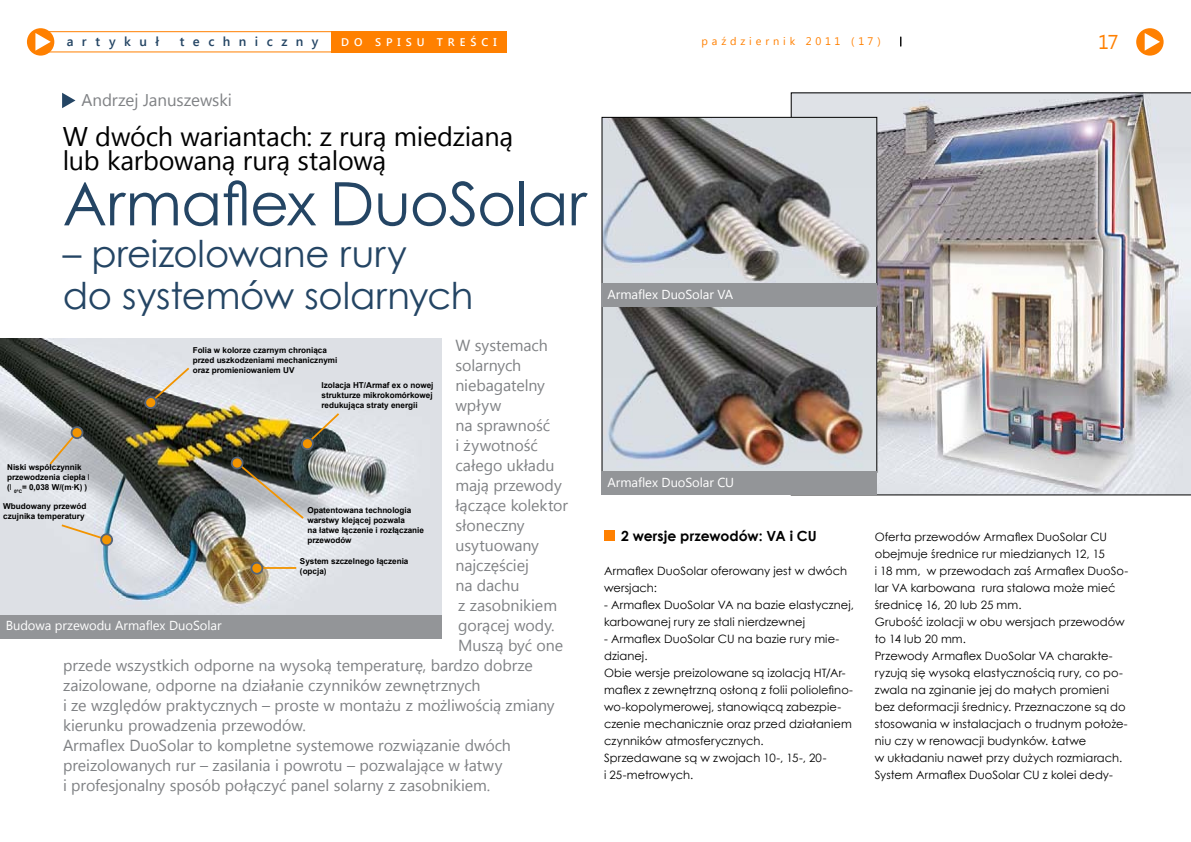
<style>
.page{position:relative;width:1191px;height:842px;background:#fff}
.page>*{position:absolute;margin:0;border:0;box-sizing:border-box;transform-origin:0 0}
.t1{font:60px "Century Gothic";letter-spacing:-.01em;color:#244564}
.t2{font:37px/42px "Century Gothic";letter-spacing:-.005em;color:#244564}
.t3{font:27px/24px "Segoe UI";letter-spacing:-.01em;color:#000}
.t4{font:20px "Segoe UI";color:#ff8000}
.t5{font:17px "Segoe UI";letter-spacing:-.005em;color:#808285}
.t6{font:16px "Segoe UI";letter-spacing:-.005em;color:#808285}
.t7{font:700 14px "Century Gothic";color:#000}
.t8{font:13px "Segoe UI";letter-spacing:-.005em;color:#fff}
.t9{font:600 13px "Segoe UI";letter-spacing:.645em;color:#244564}
.t10{font:11.5px/17px "Century Gothic";letter-spacing:.005em;color:#000}
.t11{font:600 11.1px "Segoe UI";letter-spacing:.445em;color:#fff}
.t12{font:11px "Segoe UI";letter-spacing:.35em;color:#ff8000}
</style>
<div class="page">
<div style="left:27px;top:28px;width:27px;height:28px;background:#ff8000;border-radius:50%"></div>
<svg style="left:35px;top:33px;width:16px;height:17px"></svg>
<div style="left:1136px;top:28px;width:27px;height:28px;background:#ff8000;border-radius:50%"></div>
<svg style="left:1144px;top:33px;width:16px;height:18px"></svg>
<div style="left:33px;top:31px;width:310px;height:21px;border:1px solid #ff8000"></div>
<div style="left:331px;top:31px;width:176px;height:21px;background:#ff8000"></div>
<div style="left:604px;top:531px;width:10px;height:10px;background:#ff8000"></div>
<svg style="left:62px;top:93px;width:13px;height:15px"></svg>
<img style="left:791px;top:93px;width:400px;height:402px">
<img style="left:604px;top:119px;width:271px;height:164px">
<div style="left:602px;top:117px;width:275px;height:168px;border:1px solid #000"></div>
<img style="left:604px;top:308px;width:271px;height:162px">
<div style="left:602px;top:471px;width:275px;height:24px;background:#939598"></div>
<div style="left:602px;top:284px;width:275px;height:23px;background:#939598"></div>
<img style="left:0;top:338px;width:441px;height:277px">
<img style="left:0;top:338px;width:436px;height:245px">
<div style="left:0;top:615px;width:441px;height:24px;background:#939598"></div>
<p class="t9" style="left:67px;top:32px;width:94px">artykuł</p>
<p class="t9" style="left:180px;top:32px;width:140px">techniczny</p>
<p class="t11" style="left:341px;top:34px;width:157px">do spisu treści</p>
<p class="t12" style="left:701px;top:34px;width:181px">październik 2011 (17)</p>
<h3 class="t4" style="left:1098px;top:28px;width:22px">17</h3>
<h3 class="t5" style="left:81px;top:88px;width:152px">Andrzej Januszewski</h3>
<h3 class="t3" style="left:63px;top:123px;width:452px">W dwóch wariantach: z rurą miedzianą lub karbowaną rurą stalową</h3>
<h1 class="t1" style="left:63px;top:162px;width:525px">Armaflex DuoSolar</h1>
<h2 class="t2" style="left:63px;top:232px;width:412px">– preizolowane rury<br>do systemów solarnych</h2>
<h3 class="t6" style="left:455px;top:334px;width:94px">W systemach</h3>
<h3 class="t6" style="left:455px;top:354px;width:67px">solarnych</h3>
<h3 class="t6" style="left:455px;top:374px;width:91px">niebagatelny</h3>
<h3 class="t6" style="left:455px;top:394px;width:47px">wpływ</h3>
<h3 class="t6" style="left:455px;top:414px;width:96px">na sprawność</h3>
<h3 class="t6" style="left:455px;top:434px;width:84px">i żywotność</h3>
<h3 class="t6" style="left:455px;top:454px;width:100px">całego układu</h3>
<h3 class="t6" style="left:455px;top:474px;width:108px">mają przewody</h3>
<h3 class="t6" style="left:455px;top:494px;width:114px">łączące kolektor</h3>
<h3 class="t6" style="left:455px;top:514px;width:71px">słoneczny</h3>
<h3 class="t6" style="left:455px;top:534px;width:85px">usytuowany</h3>
<h3 class="t6" style="left:455px;top:554px;width:75px">najczęściej</h3>
<h3 class="t6" style="left:455px;top:574px;width:65px">na dachu</h3>
<h3 class="t6" style="left:458px;top:594px;width:100px">z zasobnikiem</h3>
<h3 class="t6" style="left:458px;top:614px;width:98px">gorącej wody.</h3>
<h3 class="t6" style="left:458px;top:634px;width:106px">Muszą być one</h3>
<h3 class="t6" style="left:63px;top:654px;width:471px">przede wszystkich odporne na wysoką temperaturę, bardzo dobrze</h3>
<h3 class="t6" style="left:63px;top:674px;width:419px">zaizolowane, odporne na działanie czynników zewnętrznych</h3>
<h3 class="t6" style="left:63px;top:694px;width:493px">i ze względów praktycznych – proste w montażu z możliwością zmiany</h3>
<h3 class="t6" style="left:63px;top:714px;width:244px">kierunku prowadzenia przewodów.</h3>
<h3 class="t6" style="left:63px;top:734px;width:449px">Armaflex DuoSolar to kompletne systemowe rozwiązanie dwóch</h3>
<h3 class="t6" style="left:63px;top:754px;width:441px">preizolowanych rur – zasilania i powrotu – pozwalające w łatwy</h3>
<h3 class="t6" style="left:63px;top:774px;width:429px">i profesjonalny sposób połączyć panel solarny z zasobnikiem.</h3>
<p class="t8" style="left:6px;top:617px;width:217px">Budowa przewodu Armaflex DuoSolar</p>
<p class="t8" style="left:607px;top:285px;width:127px">Armaflex DuoSolar VA</p>
<p class="t8" style="left:607px;top:473px;width:128px">Armaflex DuoSolar CU</p>
<p class="t7" style="left:621px;top:525px;width:197px">2 wersje przewodów: VA i CU</p>
<p class="t10" style="left:604px;top:562px;width:244px">Armaflex DuoSolar oferowany jest w dwóch wersjach:</p>
<p class="t10" style="left:604px;top:596px;width:251px">- Armaflex DuoSolar VA na bazie elastycznej, karbowanej rury ze stali nierdzewnej</p>
<p class="t10" style="left:604px;top:630px;width:251px">- Armaflex DuoSolar CU na bazie rury mie&shy;dzianej.<br>Obie wersje preizolowane są izolacją HT/Ar&shy;maflex z zewnętrzną osłoną z folii poliolefino&shy;wo-kopolymerowej, stanowiącą zabezpie&shy;czenie mechanicznie oraz przed działaniem czynników atmosferycznych.<br>Sprzedawane są w zwojach 10-, 15-, 20-<br>i 25-metrowych.</p>
<p class="t10" style="left:874px;top:528px;width:255px">Oferta przewodów Armaflex DuoSolar CU obejmuje średnice rur miedzianych 12, 15<br>i 18 mm, w przewodach zaś Armaflex DuoSo&shy;lar VA karbowana rura stalowa może mieć średnicę 16, 20 lub 25 mm.<br>Grubość izolacji w obu wersjach przewodów to 14 lub 20 mm.<br>Przewody Armaflex DuoSolar VA charakte&shy;ryzują się wysoką elastycznością rury, co po&shy;zwala na zginanie jej do małych promieni bez deformacji średnicy. Przeznaczone są do stosowania w instalacjach o trudnym położe&shy;niu czy w renowacji budynków. Łatwe<br>w układaniu nawet przy dużych rozmiarach.<br>System Armaflex DuoSolar CU z kolei dedy-</p>
</div>
